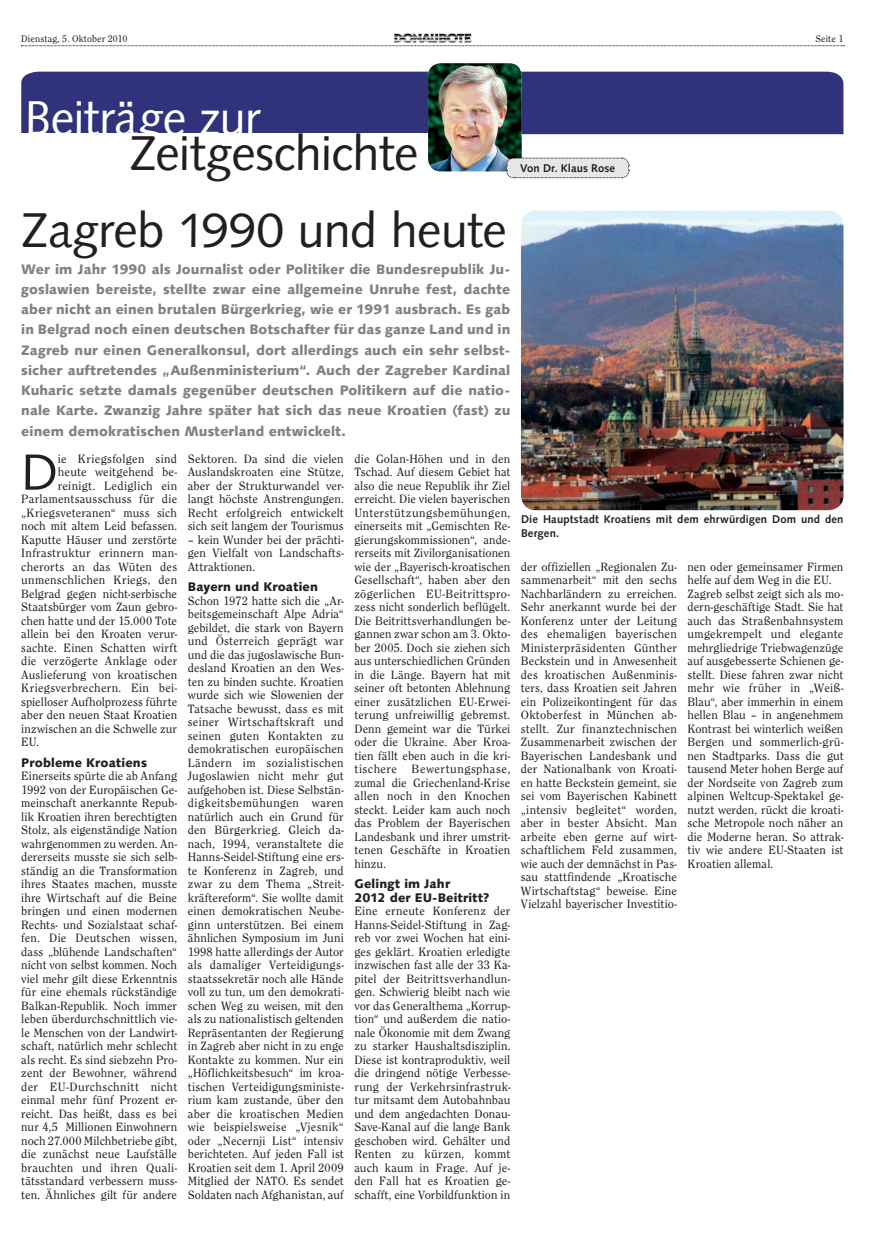
<style>
.page{position:relative;width:886px;height:1241px;background:#fff}
.page>*{position:absolute;margin:0;border:0;box-sizing:border-box;transform-origin:0 0}
.t1{font:50.75px "Syntax LT Std";color:#231f20}
.t2{font:48.75px "Syntax LT Std";letter-spacing:-.015em;color:#231f20}
.t3{font:48.75px "Syntax LT Std";letter-spacing:-.015em;color:#fff}
.t4{font:900 13.75px/20.2px "Syntax LT Std";letter-spacing:.01em;color:#808285;text-align:justify}
.t5{font:12.5px/13.5px "Clearface Itc T";letter-spacing:.01em;color:#231f20;text-align:justify}
.t6{font:900 12.5px/13.5px "Syntax LT Std";letter-spacing:.015em;color:#231f20}
.t7{font:12.5px "Clearface Itc T";letter-spacing:.03em;color:#231f20}
.t8{font:700 11.25px/13.5px "Syntax LT Std";letter-spacing:.01em;color:#231f20}
.t9{font:10px "Clearface Itc T";letter-spacing:.015em;color:#231f20}
</style>
<div class="page">
<svg style="left:21px;top:45px;width:823px;height:1px"></svg>
<img style="left:394px;top:33px;width:78px;height:10px">
<div style="left:21px;top:72px;width:822px;height:62px;background:#30327b"></div>
<img style="left:428px;top:63px;width:94px;height:108px">
<svg style="left:506px;top:157px;width:124px;height:21px;background:#dbdcdd"></svg>
<img style="left:521px;top:210px;width:322px;height:300px">
<p class="t9" style="left:21px;top:32px;width:108px">Dienstag, 5. Oktober 2010</p>
<p class="t9" style="left:815px;top:32px;width:29px">Seite 1</p>
<h2 class="t3" style="left:25px;top:89px;width:238px">Beiträge zur</h2>
<h2 class="t2" style="left:129px;top:125px;width:290px">Zeitgeschichte</h2>
<p class="t8" style="left:520px;top:161px;width:96px">Von Dr. Klaus Rose</p>
<h2 class="t2" style="left:21px;top:201px;width:487px">Zagreb 1990 und heute</h2>
<p class="t4" style="left:21px;top:259px;width:491px">Wer im Jahr 1990 als Journalist oder Politiker die Bundesrepublik Ju&shy;goslawien bereiste, stellte zwar eine allgemeine Unruhe fest, dachte aber nicht an einen brutalen Bürgerkrieg, wie er 1991 ausbrach. Es gab in Belgrad noch einen deutschen Botschafter für das ganze Land und in Zagreb nur einen Generalkonsul, dort allerdings auch ein sehr selbst&shy;sicher auftretendes „Außenministerium“. Auch der Zagreber Kardinal Kuharic setzte damals gegenüber deutschen Politikern auf die natio&shy;nale Karte. Zwanzig Jahre später hat sich das neue Kroatien (fast) zu einem demokratischen Musterland entwickelt.</p>
<h1 class="t1" style="left:21px;top:442px;width:38px">D</h1>
<p class="t5" style="left:58px;top:451px;width:121px">ie Kriegsfolgen sind</p>
<p class="t5" style="left:188px;top:451px;width:157px">Sektoren. Da sind die vielen Auslandskroaten eine Stütze, aber der Strukturwandel ver&shy;langt höchste Anstrengungen.<br>Recht erfolgreich entwickelt sich seit langem der Tourismus</p>
<p class="t5" style="left:188px;top:532px;width:157px">– kein Wunder bei der prächti&shy;gen Vielfalt von Landschafts-Attraktionen.</p>
<p class="t6" style="left:188px;top:580px;width:132px">Bayern und Kroatien</p>
<p class="t5" style="left:188px;top:593px;width:157px">Schon 1972 hatte sich die „Ar&shy;beitsgemeinschaft Alpe Adria“ gebildet, die stark von Bayern und Österreich geprägt war und die das jugoslawische Bun&shy;desland Kroatien an den Wes&shy;ten zu binden suchte. Kroatien wurde sich wie Slowenien der Tatsache bewusst, dass es mit seiner Wirtschaftskraft und seinen guten Kontakten zu demokratischen europäischen Ländern im sozialistischen Jugoslawien nicht mehr gut aufgehoben ist. Diese Selbstän&shy;digkeitsbemühungen waren natürlich auch ein Grund für den Bürgerkrieg. Gleich da&shy;nach, 1994, veranstaltete die Hanns-Seidel-Stiftung eine ers&shy;te Konferenz in Zagreb, und zwar zu dem Thema „Streit&shy;kräftereform“. Sie wollte damit einen demokratischen Neube&shy;ginn unterstützen. Bei einem ähnlichen Symposium im Juni 1998 hatte allerdings der Autor als damaliger Verteidigungs&shy;staatssekretär noch alle Hände voll zu tun, um den demokrati&shy;schen Weg zu weisen, mit den als zu nationalistisch geltenden Repräsentanten der Regierung in Zagreb aber nicht in zu enge Kontakte zu kommen. Nur ein „Höflichkeitsbesuch“ im kroa&shy;tischen Verteidigungsministe&shy;rium kam zustande, über den aber die kroatischen Medien wie beispielsweise „Vjesnik“ oder „Necernji List“ intensiv berichteten. Auf jeden Fall ist Kroatien seit dem 1. April 2009<br>Mitglied der NATO. Es sendet Soldaten nach Afghanistan, auf</p>
<p class="t5" style="left:354px;top:451px;width:157px">die Golan-Höhen und in den Tschad. Auf diesem Gebiet hat also die neue Republik ihr Ziel erreicht. Die vielen bayerischen Unterstützungsbemühungen, einerseits mit „Gemischten Re&shy;gierungskommissionen“, ande&shy;rerseits mit Zivilorganisationen wie der „Bayerisch-kroatischen Gesellschaft“, haben aber den zögerlichen EU-Beitrittspro&shy;zess nicht sonderlich beflügelt.<br>Die Beitrittsverhandlungen be&shy;gannen zwar schon am 3. Okto&shy;ber 2005. Doch sie ziehen sich aus unterschiedlichen Gründen in die Länge. Bayern hat mit seiner oft betonten Ablehnung einer zusätzlichen EU-Erwei&shy;terung unfreiwillig gebremst.<br>Denn gemeint war die Türkei oder die Ukraine. Aber Kroa&shy;tien fällt eben auch in die kri&shy;tischere Bewertungsphase, zumal die Griechenland-Krise allen noch in den Knochen steckt. Leider kam auch noch das Problem der Bayerischen Landesbank und ihrer umstrit&shy;tenen Geschäfte in Kroatien hinzu.</p>
<p class="t6" style="left:354px;top:877px;width:137px">Gelingt im Jahr<br>2012 der EU-Beitritt?</p>
<p class="t5" style="left:354px;top:904px;width:157px">Eine erneute Konferenz der Hanns-Seidel-Stiftung in Zag&shy;reb vor zwei Wochen hat eini&shy;ges geklärt. Kroatien erledigte inzwischen fast alle der 33 Ka&shy;pitel der Beitrittsverhandlun&shy;gen. Schwierig bleibt nach wie vor das Generalthema „Korrup&shy;tion“ und außerdem die natio&shy;nale Ökonomie mit dem Zwang zu starker Haushaltsdisziplin.<br>Diese ist kontraproduktiv, weil die dringend nötige Verbesse&shy;rung der Verkehrsinfrastruk&shy;tur mitsamt dem Autobahnbau und dem angedachten Donau-Save-Kanal auf die lange Bank geschoben wird. Gehälter und Renten zu kürzen, kommt auch kaum in Frage. Auf je&shy;den Fall hat es Kroatien ge&shy;schafft, eine Vorbildfunktion in</p>
<p class="t5" style="left:58px;top:465px;width:121px">heute weitgehend be-</p>
<p class="t5" style="left:58px;top:478px;width:121px">reinigt. Lediglich ein</p>
<p class="t5" style="left:21px;top:492px;width:157px">Parlamentsausschuss für die</p>
<p class="t5" style="left:21px;top:505px;width:157px">„Kriegsveteranen“ muss sich</p>
<p class="t5" style="left:21px;top:519px;width:157px">noch mit altem Leid befassen.</p>
<p class="t5" style="left:21px;top:532px;width:157px">Kaputte Häuser und zerstörte</p>
<p class="t7" style="left:21px;top:545px;width:157px">Infrastruktur erinnern man-</p>
<p class="t5" style="left:21px;top:559px;width:157px">cherorts an das Wüten des</p>
<p class="t5" style="left:21px;top:573px;width:157px">unmenschlichen Kriegs, den</p>
<p class="t5" style="left:21px;top:586px;width:157px">Belgrad gegen nicht-serbische</p>
<p class="t5" style="left:21px;top:600px;width:157px">Staatsbürger vom Zaun gebro-</p>
<p class="t5" style="left:21px;top:613px;width:157px">chen hatte und der 15.000 Tote</p>
<p class="t5" style="left:21px;top:627px;width:157px">allein bei den Kroaten verur-</p>
<p class="t5" style="left:21px;top:640px;width:157px">sachte. Einen Schatten wirft</p>
<p class="t5" style="left:21px;top:654px;width:157px">die verzögerte Anklage oder</p>
<p class="t5" style="left:21px;top:667px;width:157px">Auslieferung von kroatischen</p>
<p class="t5" style="left:21px;top:681px;width:157px">Kriegsverbrechern. Ein bei-</p>
<p class="t5" style="left:21px;top:694px;width:157px">spielloser Aufholprozess führte</p>
<p class="t5" style="left:21px;top:708px;width:157px">aber den neuen Staat Kroatien</p>
<p class="t5" style="left:21px;top:721px;width:157px">inzwischen an die Schwelle zur</p>
<p class="t5" style="left:21px;top:735px;width:19px">EU.</p>
<p class="t6" style="left:21px;top:755px;width:127px">Probleme Kroatiens</p>
<p class="t5" style="left:21px;top:769px;width:157px">Einerseits spürte die ab Anfang 1992 von der Europäischen Ge&shy;meinschaft anerkannte Repub&shy;lik Kroatien ihren berechtigten Stolz, als eigenständige Nation wahrgenommen zu werden. An&shy;dererseits musste sie sich selb&shy;ständig an die Transformation ihres Staates machen, musste ihre Wirtschaft auf die Beine bringen und einen modernen Rechts- und Sozialstaat schaf&shy;fen. Die Deutschen wissen, dass „blühende Landschaften“ nicht von selbst kommen. Noch viel mehr gilt diese Erkenntnis für eine ehemals rückständige Balkan-Republik. Noch immer leben überdurchschnittlich vie&shy;le Menschen von der Landwirt&shy;schaft, natürlich mehr schlecht als recht. Es sind siebzehn Pro&shy;zent der Bewohner, während der EU-Durchschnitt nicht einmal mehr fünf Prozent er&shy;reicht. Das heißt, dass es bei nur 4,5 Millionen Einwohnern noch 27.000 Milchbetriebe gibt, die zunächst neue Laufställe brauchten und ihren Quali&shy;tätsstandard verbessern muss&shy;ten. Ähnliches gilt für andere</p>
<p class="t8" style="left:521px;top:513px;width:324px">Die Hauptstadt Kroatiens mit dem ehrwürdigen Dom und den<br>Bergen.</p>
<p class="t5" style="left:521px;top:559px;width:157px">der offiziellen „Regionalen Zu&shy;sammenarbeit“ mit den sechs Nachbarländern zu erreichen.<br>Sehr anerkannt wurde bei der Konferenz unter der Leitung des ehemaligen bayerischen Ministerpräsidenten Günther Beckstein und in Anwesenheit des kroatischen Außenminis&shy;ters, dass Kroatien seit Jahren ein Polizeikontingent für das Oktoberfest in München ab&shy;stellt. Zur finanztechnischen Zusammenarbeit zwischen der Bayerischen Landesbank und der Nationalbank von Kroati&shy;en hatte Beckstein gemeint, sie sei vom Bayerischen Kabinett „intensiv begleitet“ worden, aber in bester Absicht. Man arbeite eben gerne auf wirt&shy;schaftlichem Feld zusammen, wie auch der demnächst in Pas&shy;sau stattfindende „Kroatische Wirtschaftstag“ beweise. Eine Vielzahl bayerischer Investitio-</p>
<p class="t5" style="left:687px;top:559px;width:157px;text-align:left">nen oder gemeinsamer Firmen helfe auf dem Weg in die EU.<br>Zagreb selbst zeigt sich als mo&shy;dern-geschäftige Stadt. Sie hat auch das Straßenbahnsystem umgekrempelt und elegante mehrgliedrige Triebwagenzüge auf ausgebesserte Schienen ge&shy;stellt. Diese fahren zwar nicht mehr wie früher in „Weiß-<br>Blau“, aber immerhin in einem hellen Blau – in angenehmem<br>Kontrast bei winterlich weißen<br>Bergen und sommerlich-grü&shy;nen Stadtparks. Dass die gut tausend Meter hohen Berge auf der Nordseite von Zagreb zum alpinen Weltcup-Spektakel ge&shy;nutzt werden, rückt die kroati&shy;sche Metropole noch näher an die Moderne heran. So attrak&shy;tiv wie andere EU-Staaten ist<br>Kroatien allemal.</p>
</div>
